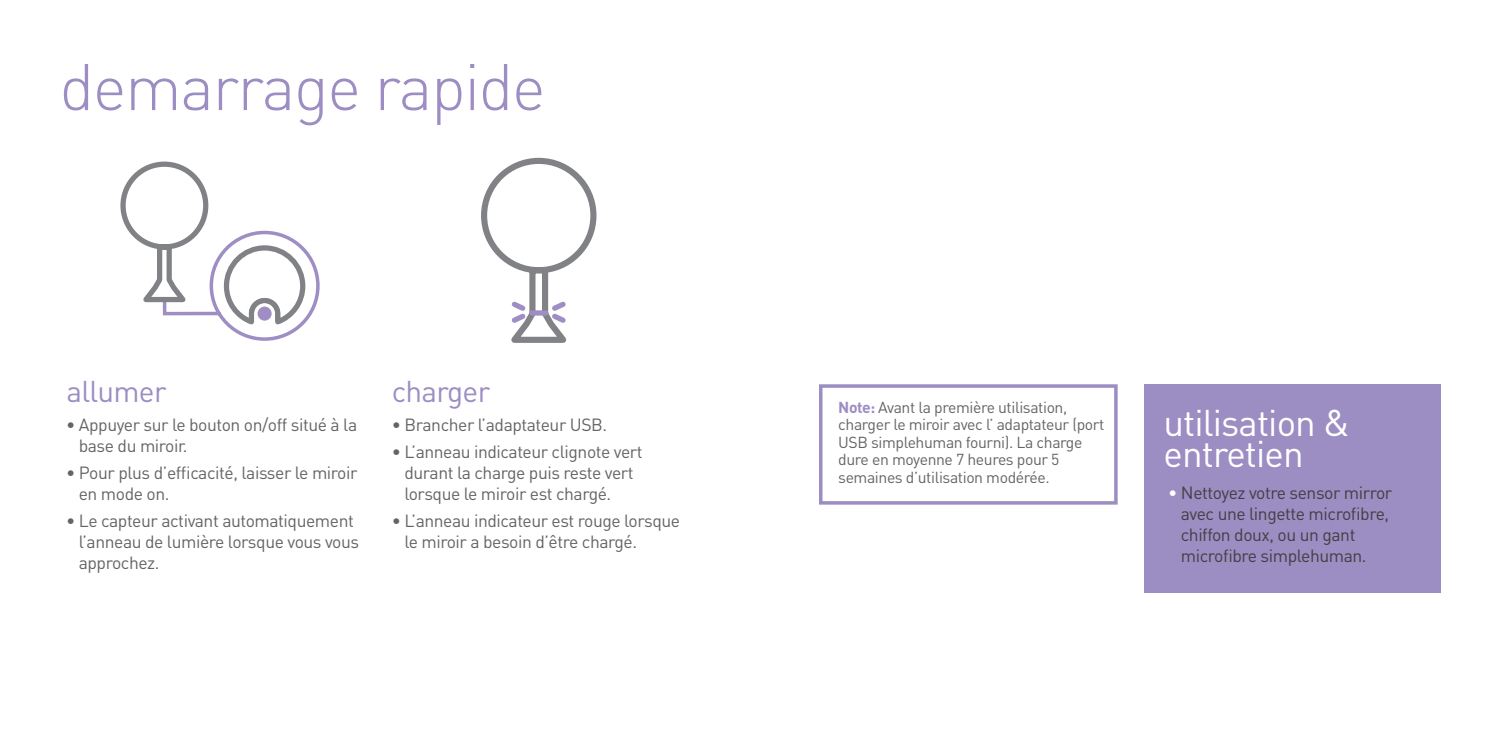
<style>
.page{position:relative;width:1512px;height:756px;background:#fff}
.page>*{position:absolute;margin:0;border:0;box-sizing:border-box;transform-origin:0 0}
.t1{font:300 64.75px "DIN";letter-spacing:-.025em;color:#9c8dc3}
.t2{font:36.75px/31.5px "DIN";letter-spacing:-.025em;color:#fff}
.t3{font:29.75px "DIN";letter-spacing:-.025em;color:#9c8dc3}
.t4{font:17.5px/21px "DIN";letter-spacing:-.025em;color:#636466}
.t5{font:17.5px/21px "DIN";letter-spacing:-.025em;color:#414042}
.t6{font:15.75px/17.5px "DIN";letter-spacing:-.025em;color:#636466}
.s1{font-weight:700;color:#9c8dc3}
.s2{color:#fff}
</style>
<div class="page">
<div style="left:819px;top:384px;width:299px;height:121px;border:4px solid #9c8dc3"></div>
<div style="left:1144px;top:384px;width:297px;height:208px;background:#9c8dc3"></div>
<svg style="left:481px;top:157px;width:116px;height:186px"></svg>
<svg style="left:120px;top:161px;width:200px;height:180px"></svg>
<h1 class="t1" style="left:59px;top:47px;width:488px">demarrage rapide</h1>
<h3 class="t3" style="left:67px;top:373px;width:102px">allumer</h3>
<h3 class="t3" style="left:392px;top:373px;width:100px">charger</h3>
<p class="t4" style="left:392px;top:413px;width:217px">• Brancher l’adaptateur USB.</p>
<p class="t4" style="left:404px;top:441px;width:240px;text-indent:-13px">• L’anneau indicateur clignote vert durant la charge puis reste vert lorsque le miroir est chargé.</p>
<p class="t4" style="left:404px;top:510px;width:277px;text-indent:-13px">• L’anneau indicateur est rouge lorsque le miroir a besoin d’être chargé.</p>
<p class="t4" style="left:79px;top:413px;width:280px;text-indent:-13px">• Appuyer sur le bouton on/off situé à la base du miroir.</p>
<p class="t4" style="left:79px;top:462px;width:280px;text-indent:-13px">• Pour plus d’efficacité, laisser le miroir en mode on.</p>
<p class="t4" style="left:79px;top:510px;width:282px;text-indent:-13px">• Le capteur activant automatiquement l’anneau de lumière lorsque vous vous approchez.</p>
<p class="t6" style="left:838px;top:398px;width:268px"><span class="s1">Note:</span> Avant la première utilisation, charger le miroir avec l’ adaptateur (port USB simplehuman fourni). La charge dure en moyenne 7 heures pour 5 semaines d’utilisation modérée.</p>
<h2 class="t2" style="left:1164px;top:406px;width:188px">utilisation &amp; entretien</h2>
<p class="t5" style="left:1181px;top:482px;width:213px;text-indent:-13px"><span class="s2">•</span> Nettoyez votre sensor mirror avec une lingette microfibre, chiffon doux, ou un gant microfibre simplehuman.</p>
</div>
